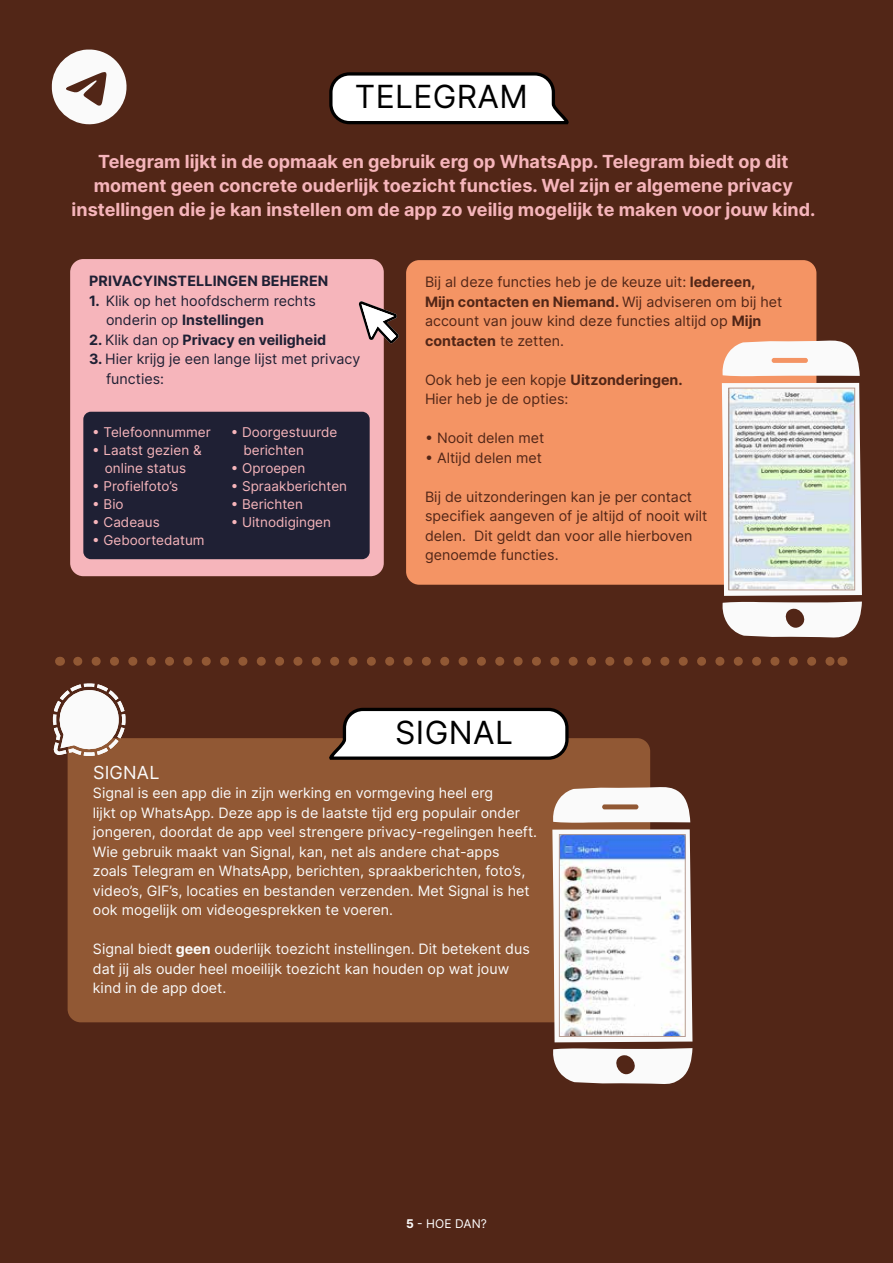
<style>
.page{position:relative;width:893px;height:1263px;background:#522617}
.page>*{position:absolute;margin:0;border:0;box-sizing:border-box;transform-origin:0 0}
.t1{font:31.95px "Inter";letter-spacing:.01em;color:#000}
.t2{font:700 18px/24px "Inter";color:#f6b5bb;text-align:center}
.t3{font:18px "Inter";letter-spacing:.01em;color:#fafafa}
.t4{font:14.25px/19.5px "Inter";color:#fafafa}
.t5{font:14.25px/19.5px "Inter";color:#522617}
.t6{font:14.25px/19.5px "Inter";color:#1f2034}
.t7{font:700 14.25px "Inter";letter-spacing:.01em;color:#1f2034}
.t8{font:13.5px/18px "Inter";color:#f6b5bb;text-align:center}
.t9{font:12px "Inter";letter-spacing:.01em;color:#fff}
.s1{font-weight:700}
.s2{font-weight:400}
</style>
<div class="page">
<div style="left:70px;top:259px;width:314px;height:317px;background:#f6b5bb;border-radius:13px"></div>
<div style="left:406px;top:260px;width:410px;height:325px;background:#f49464;border-radius:13px"></div>
<svg style="left:358px;top:301px;width:41px;height:43px"></svg>
<svg style="left:329px;top:72px;width:240px;height:53px;background:#ccc9c7"></svg>
<div style="left:83px;top:412px;width:287px;height:147px;background:#1f2034;border-radius:8px"></div>
<svg style="left:78px;top:657px;width:755px;height:9px"></svg>
<div style="left:68px;top:738px;width:582px;height:284px;background:#915834;border-radius:13px"></div>
<svg style="left:329px;top:707px;width:240px;height:53px;background:#cecac8"></svg>
<svg style="left:52px;top:50px;width:75px;height:75px"></svg>
<svg style="left:53px;top:683px;width:73px;height:73px"></svg>
<svg style="left:722px;top:383px;width:140px;height:213px;background:#e6dcd8"></svg>
<svg style="left:722px;top:340px;width:138px;height:36px;background:#f1e5e0"></svg>
<svg style="left:722px;top:602px;width:140px;height:36px;background:#ddd6d3"></svg>
<img style="left:730px;top:390px;width:123px;height:198px">
<div style="left:728px;top:388px;width:127px;height:202px;border:1px solid #b79c91"></div>
<svg style="left:552px;top:829px;width:140px;height:213px;background:#e3dad6"></svg>
<svg style="left:553px;top:787px;width:137px;height:36px;background:#e8e0dc"></svg>
<svg style="left:553px;top:1048px;width:139px;height:36px;background:#ded7d5"></svg>
<img style="left:561px;top:836px;width:122px;height:199px">
<div style="left:559px;top:834px;width:126px;height:203px;border:1px solid #b79c91"></div>
<h1 class="t1" style="left:355px;top:73px;width:174px">TELEGRAM</h1>
<p class="t2" style="left:72px;top:149px;width:745px">Telegram lijkt in de opmaak en gebruik erg op WhatsApp. Telegram biedt op dit moment geen concrete ouderlijk toezicht functies. Wel zijn er algemene privacy instellingen die je kan instellen om de app zo veilig mogelijk te maken voor jouw kind.</p>
<p class="t7" style="left:89px;top:271px;width:241px">PRIVACYINSTELLINGEN BEHEREN</p>
<p class="t6" style="left:106px;top:291px;width:211px;text-indent:-17px"><span class="s1">1.</span> Klik op het hoofdscherm rechts onderin op <span class="s1">Instellingen</span></p>
<p class="t7" style="left:89px;top:329px;width:239px">2. <span class="s2">Klik dan op</span> Privacy en veiligheid</p>
<p class="t6" style="left:106px;top:349px;width:256px;text-indent:-17px"><span class="s1">3.</span> Hier krijg je een lange lijst met privacy functies:</p>
<p class="t8" style="left:92px;top:423px;width:120px">• Telefoonnummer</p>
<p class="t8" style="left:92px;top:441px;width:111px">• Laatst gezien &amp; online status</p>
<p class="t8" style="left:92px;top:477px;width:87px">• Profielfoto’s</p>
<p class="t8" style="left:92px;top:495px;width:33px">• Bio</p>
<p class="t8" style="left:92px;top:513px;width:69px">• Cadeaus</p>
<p class="t8" style="left:92px;top:531px;width:114px">• Geboortedatum</p>
<p class="t8" style="left:243px;top:423px;width:96px;text-align:left;text-indent:-13px">• Doorgestuurde berichten</p>
<p class="t8" style="left:231px;top:459px;width:76px">• Oproepen</p>
<p class="t8" style="left:231px;top:477px;width:118px">• Spraakberichten</p>
<p class="t8" style="left:231px;top:495px;width:74px">• Berichten</p>
<p class="t8" style="left:231px;top:513px;width:102px">• Uitnodigingen</p>
<p class="t5" style="left:425px;top:272px;width:359px">Bij al deze functies heb je de keuze uit: <span class="s1">Iedereen, Mijn contacten en Niemand.</span> Wij adviseren om bij het account van jouw kind deze functies altijd op <span class="s1">Mijn contacten</span> te zetten.</p>
<p class="t5" style="left:425px;top:370px;width:259px">Ook heb je een kopje <span class="s1">Uitzonderingen.<br></span>Hier heb je de opties:</p>
<p class="t5" style="left:425px;top:428px;width:121px">• Nooit delen met</p>
<p class="t5" style="left:425px;top:448px;width:118px">• Altijd delen met</p>
<p class="t5" style="left:425px;top:487px;width:284px">Bij de uitzonderingen kan je per contact specifiek aangeven of je altijd of nooit wilt delen. Dit geldt dan voor alle hierboven genoemde functies.</p>
<h1 class="t1" style="left:395px;top:709px;width:119px">SIGNAL</h1>
<p class="t3" style="left:93px;top:759px;width:68px">SIGNAL</p>
<p class="t4" style="left:93px;top:783px;width:446px">Signal is een app die in zijn werking en vormgeving heel erg<br>lijkt op WhatsApp. Deze app is de laatste tijd erg populair onder jongeren, doordat de app veel strengere privacy-regelingen heeft.<br>Wie gebruik maakt van Signal, kan, net als andere chat-apps zoals Telegram en WhatsApp, berichten, spraakberichten, foto’s, video’s, GIF’s, locaties en bestanden verzenden. Met Signal is het ook mogelijk om videogesprekken te voeren.</p>
<p class="t4" style="left:93px;top:939px;width:438px">Signal biedt <span class="s1">geen</span> ouderlijk toezicht instellingen. Dit betekent dus dat jij als ouder heel moeilijk toezicht kan houden op wat jouw kind in de app doet.</p>
<p class="t9" style="left:406px;top:1215px;width:82px"><span class="s1">5</span> - HOE DAN?</p>
</div>
